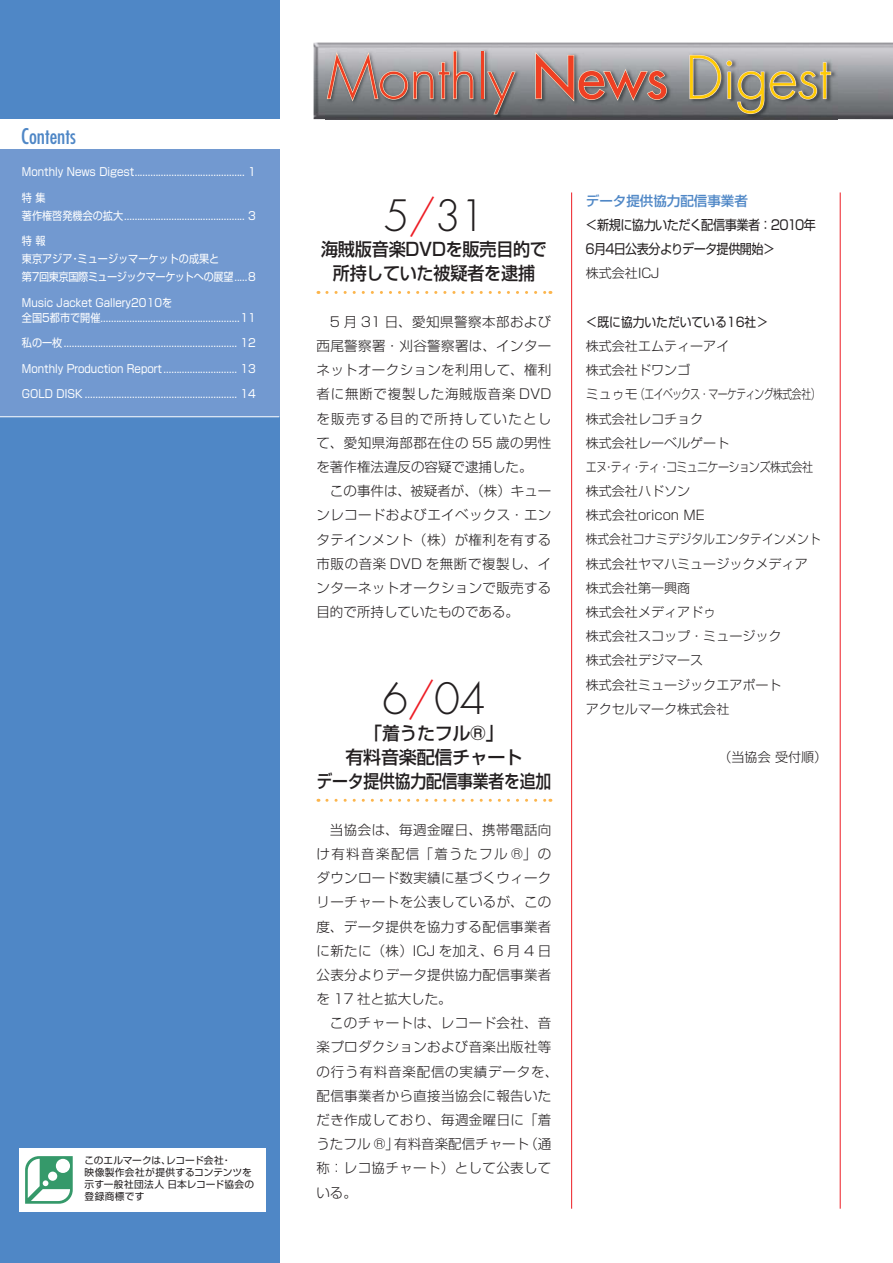
<style>
.page{position:relative;width:893px;height:1263px;background:#fff}
.page>*{position:absolute;margin:0;border:0;box-sizing:border-box;transform-origin:0 0}
.t1{font:300 42px "Futura";color:#231f20}
.t2{font:condensed 21px "Futura";color:#4f87c6}
.t3{font:18px/24.2px "Shin Go Pr 6 Medium 90 pv RKSJ H";letter-spacing:-.015em;color:#231f20;text-align:center}
.t4{font:18px/24.2px "Shin Go Pr 6 Medium 90 pv RKSJ H";letter-spacing:-.015em;color:#231f20;text-align:center;scale:.95 1}
.t5{font:13.5px/24.2px "Shin Go Pr 6 Light 90 pv RKSJ H";letter-spacing:.025em;color:#231f20;text-align:justify}
.t6{font:13.5px/24.2px "Shin Go Pr 6 Regular 90 pv RKSJ H";letter-spacing:-.05em;color:#231f20;scale:.9 1}
.t7{font:13.5px "Shin Go Pr 6 Medium 90 pv RKSJ H";color:#4f87c6}
.t8{font:13.05px/24.2px "Shin Go Pr 6 Light 90 pv RKSJ H";color:#231f20}
.t9{font:13.05px "Shin Go Pr 6 Regular 90 pv RKSJ H";color:#231f20;scale:.9 1}
.t10{font:11.25px/18px "Shin Go Pr 6 Regular 90 pv RKSJ H";color:#fff;scale:.9 1}
.t11{font:11.25px/18px "Shin Go Pr 6 Regular 90 pv RKSJ H";letter-spacing:-.025em;color:#fff;scale:.9 1}
.t12{font:9.75px/12px "Shin Go regular 83 pv RKSJ H";letter-spacing:.015em;color:#231f20}
.s1{color:#ed1c24}
</style>
<div class="page">
<div style="left:0;top:0;width:279px;height:1263px;background:#4f87c6"></div>
<div style="left:0;top:119px;width:279px;height:298px;background:#7299d0"></div>
<svg style="left:327px;top:291px;width:224px;height:3px"></svg>
<svg style="left:327px;top:799px;width:224px;height:3px"></svg>
<div style="left:0;top:119px;width:281px;height:30px;background:#fff"></div>
<hr style="left:0;top:416px;width:279px;height:1px;background:#fff">
<img style="left:314px;top:43px;width:579px;height:76px">
<img style="left:325px;top:119px;width:512px;height:1px">
<img style="left:325px;top:48px;width:512px;height:71px">
<svg style="left:326px;top:50px;width:506px;height:65px;background:#9e8c84"></svg>
<div style="left:19px;top:1148px;width:246px;height:64px;background:#fff"></div>
<svg style="left:25px;top:1156px;width:48px;height:48px"></svg>
<hr style="left:571px;top:192px;width:1px;height:1017px;background:#ed1c24">
<hr style="left:840px;top:192px;width:1px;height:1017px;background:#ed1c24">
<h2 class="t2" style="left:21px;top:126px;width:56px">Contents</h2>
<p class="t10" style="left:22px;top:164px;width:261px">Monthly News Digest .......................................... 1</p>
<p class="t10" style="left:22px;top:190px;width:261px">特 集<br>著作権啓発機会の拡大 .............................................. 3</p>
<p class="t11" style="left:22px;top:233px;width:261px">特 報<br>東京アジア・ミュージッマーケットの成果と<br>第7回東京国際ミュージックマーケットへの展望 .....8</p>
<p class="t10" style="left:22px;top:296px;width:261px;line-height:15px">Music Jacket Gallery2010を<br>全国5都市で開催 .....................................................11</p>
<p class="t10" style="left:22px;top:335px;width:261px">私の一枚 .................................................................. 12</p>
<p class="t10" style="left:22px;top:361px;width:261px">Monthly Production Report ............................ 13</p>
<p class="t10" style="left:22px;top:386px;width:261px">GOLD DISK .......................................................... 14</p>
<p class="t12" style="left:85px;top:1156px;width:171px">このエルマークは、レコード会社・<br>映像製作会社が提供するコンテンツを示す一般社団法人 日本レコード協会の登録商標です</p>
<h1 class="t1" style="left:383px;top:196px;width:104px">5<span class="s1">/</span>31</h1>
<h3 class="t4" style="left:321px;top:240px;width:239px">海賊版音楽DVDを販売目的で所持していた被疑者を逮捕</h3>
<p class="t5" style="left:316px;top:312px;width:236px;text-indent:14px">5 月 31 日、愛知県警察本部および西尾警察署・刈谷警察署は、インターネットオークションを利用して、権利者に無断で複製した海賊版音楽 DVDを販売する目的で所持していたとして、愛知県海部郡在住の 55 歳の男性を著作権法違反の容疑で逮捕した。</p>
<p class="t5" style="left:316px;top:481px;width:236px;text-indent:14px">この事件は、被疑者が、（株）キューンレコードおよびエイベックス・エンタテインメント（株）が権利を有する市販の音楽 DVD を無断で複製し、インターネットオークションで販売する目的で所持していたものである。</p>
<h1 class="t1" style="left:382px;top:679px;width:105px">6<span class="s1">/</span>04</h1>
<h3 class="t3" style="left:317px;top:723px;width:236px">「着うたフル®」<br>有料音楽配信チャート<br>データ提供協力配信事業者を追加</h3>
<p class="t5" style="left:316px;top:819px;width:236px;text-indent:14px">当協会は、毎週金曜日、携帯電話向け有料音楽配信「着うたフル ®」のダウンロード数実績に基づくウィークリーチャートを公表しているが、この度、データ提供を協力する配信事業者に新たに（株）ICJ を加え、6 月 4 日公表分よりデータ提供協力配信事業者を 17 社と拡大した。</p>
<p class="t5" style="left:316px;top:1013px;width:243px;text-align:left;text-indent:14px">このチャートは、レコード会社、音楽プロダクションおよび音楽出版社等の行う有料音楽配信の実績データを、配信事業者から直接当協会に報告いただき作成しており、毎週金曜日に「着うたフル ®」有料音楽配信チャート（通称：レコ協チャート）として公表している。</p>
<p class="t7" style="left:586px;top:196px;width:163px">データ提供協力配信事業者</p>
<p class="t6" style="left:585px;top:215px;width:257px">＜新規に協力いただく配信事業者：2010年<br>6月4日公表分よりデータ提供開始＞</p>
<p class="t8" style="left:586px;top:263px;width:75px">株式会社ICJ</p>
<p class="t9" style="left:586px;top:317px;width:204px">＜既に協力いただいている16社＞</p>
<p class="t8" style="left:586px;top:336px;width:237px">株式会社エムティーアイ<br>株式会社ドワンゴ<br>ミュゥモ（エイベックス・マーケティング株式会社）株式会社レコチョク<br>株式会社レーベルゲート<br>エヌ･ティ･ティ･コミュニケーションズ株式会社株式会社ハドソン<br>株式会社oricon ME<br>株式会社コナミデジタルエンタテインメント株式会社ヤマハミュージックメディア株式会社第一興商<br>株式会社メディアドゥ<br>株式会社スコップ・ミュージック<br>株式会社デジマース<br>株式会社ミュージックエアポート<br>アクセルマーク株式会社</p>
<p class="t8" style="left:718px;top:747px;width:110px">（当協会 受付順）</p>
</div>
